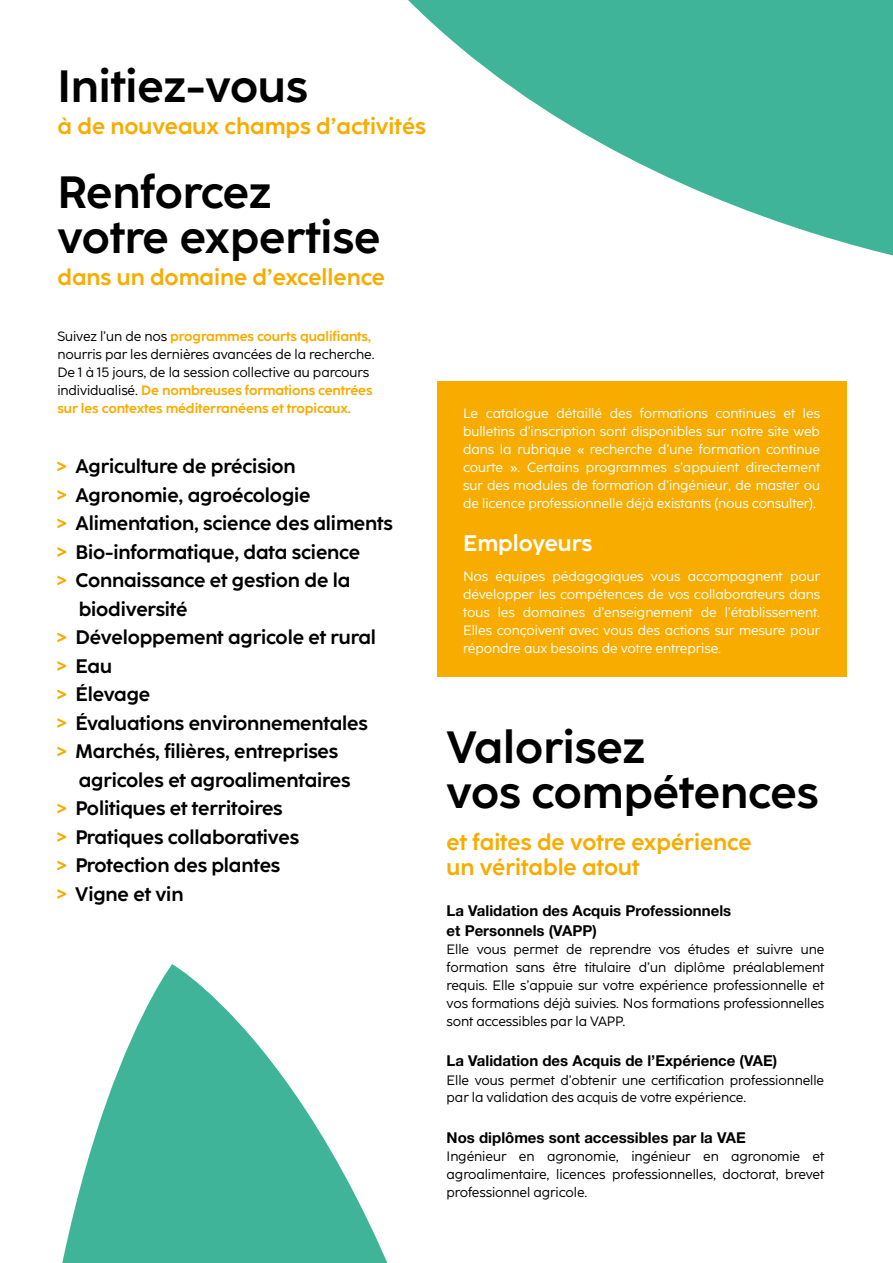
<style>
.page{position:relative;width:893px;height:1263px;background:#fff}
.page>*{position:absolute;margin:0;border:0;box-sizing:border-box;transform-origin:0 0}
.t1{font:700 45px/45px "Coco Sharp";color:#000}
.t2{font:700 22.5px/25.5px "Coco Sharp";color:#f8ac00}
.t3{font:700 22.5px "Coco Sharp";color:#fff}
.t4{font:700 19.5px/28.5px "Coco Sharp";letter-spacing:-.005em;color:#000}
.t5{font:700 15px/20.2px "Helvetica Neue LT Std";color:#000}
.t6{font:13.5px/18px "Coco Sharp";letter-spacing:-.005em;color:#000}
.t7{font:13.5px/18px "Coco Sharp";letter-spacing:-.005em;color:#fff;text-align:justify}
.s1{font-weight:700;color:#f8ac00}
</style>
<div class="page">
<svg style="left:57px;top:461px;width:9px;height:10px"></svg>
<svg style="left:57px;top:490px;width:9px;height:10px"></svg>
<svg style="left:57px;top:518px;width:9px;height:10px"></svg>
<svg style="left:57px;top:547px;width:9px;height:10px"></svg>
<svg style="left:57px;top:575px;width:9px;height:10px"></svg>
<svg style="left:57px;top:632px;width:9px;height:10px"></svg>
<svg style="left:57px;top:661px;width:9px;height:10px"></svg>
<svg style="left:57px;top:689px;width:9px;height:10px"></svg>
<svg style="left:57px;top:718px;width:9px;height:10px"></svg>
<svg style="left:57px;top:746px;width:9px;height:10px"></svg>
<svg style="left:57px;top:803px;width:9px;height:10px"></svg>
<svg style="left:57px;top:832px;width:9px;height:10px"></svg>
<svg style="left:57px;top:860px;width:9px;height:10px"></svg>
<svg style="left:57px;top:889px;width:9px;height:10px"></svg>
<div style="left:438px;top:381px;width:409px;height:295px;background:#f8ac00"></div>
<svg style="left:62px;top:964px;width:326px;height:299px;fill:#3fb498"></svg>
<svg style="left:408px;top:0;width:485px;height:256px;fill:#3fb498"></svg>
<h1 class="t1" style="left:57px;top:64px;width:252px">Initiez-vous</h1>
<h2 class="t2" style="left:57px;top:113px;width:370px">à de nouveaux champs d’activités</h2>
<h1 class="t1" style="left:57px;top:170px;width:324px">Renforcez votre expertise</h1>
<h2 class="t2" style="left:57px;top:264px;width:329px">dans un domaine d’excellence</h2>
<p class="t6" style="left:57px;top:327px;width:319px">Suivez l’un de nos <span class="s1">programmes courts qualifiants, </span>nourris par les dernières avancées de la recherche.<br>De 1 à 15 jours, de la session collective au parcours individualisé. <span class="s1">De nombreuses formations centrées sur les contextes méditerranéens et tropicaux.</span></p>
<p class="t4" style="left:75px;top:452px;width:319px">Agriculture de précision<br>Agronomie, agroécologie<br>Alimentation, science des aliments<br>Bio-informatique, data science<br>Connaissance et gestion de la biodiversité<br>Développement agricole et rural<br>Eau<br>Élevage<br>Évaluations environnementales<br>Marchés, filières, entreprises agricoles et agroalimentaires<br>Politiques et territoires<br>Pratiques collaboratives<br>Protection des plantes<br>Vigne et vin</p>
<p class="t7" style="left:463px;top:404px;width:359px">Le catalogue détaillé des formations continues et les bulletins d’inscription sont disponibles sur notre site web dans la rubrique « recherche d’une formation continue courte ». Certains programmes s’appuient directement sur des modules de formation d’ingénieur, de master ou de licence professionnelle déjà existants (nous consulter).</p>
<h2 class="t3" style="left:463px;top:530px;width:131px">Employeurs</h2>
<p class="t7" style="left:463px;top:567px;width:359px">Nos équipes pédagogiques vous accompagnent pour développer les compétences de vos collaborateurs dans tous les domaines d’enseignement de l’établissement.<br>Elles conçoivent avec vous des actions sur mesure pour répondre aux besoins de votre entreprise.</p>
<h1 class="t1" style="left:447px;top:725px;width:373px">Valorisez<br>vos compétences</h1>
<h2 class="t2" style="left:447px;top:829px;width:306px">et faites de votre expérience un véritable atout</h2>
<p class="t5" style="left:447px;top:900px;width:286px">La Validation des Acquis Professionnels et Personnels (VAPP)</p>
<p class="t6" style="left:447px;top:940px;width:379px;text-align:justify">Elle vous permet de reprendre vos études et suivre une formation sans être titulaire d’un diplôme préalablement requis. Elle s’appuie sur votre expérience professionnelle et vos formations déjà suivies. Nos formations professionnelles sont accessibles par la VAPP.</p>
<p class="t5" style="left:447px;top:1051px;width:332px">La Validation des Acquis de l’Expérience (VAE)</p>
<p class="t6" style="left:447px;top:1071px;width:379px">Elle vous permet d’obtenir une certification professionnelle par la validation des acquis de votre expérience.</p>
<p class="t5" style="left:447px;top:1127px;width:301px">Nos diplômes sont accessibles par la VAE</p>
<p class="t6" style="left:447px;top:1147px;width:379px;text-align:justify">Ingénieur en agronomie, ingénieur en agronomie et agroalimentaire, licences professionnelles, doctorat, brevet professionnel agricole.</p>
</div>
